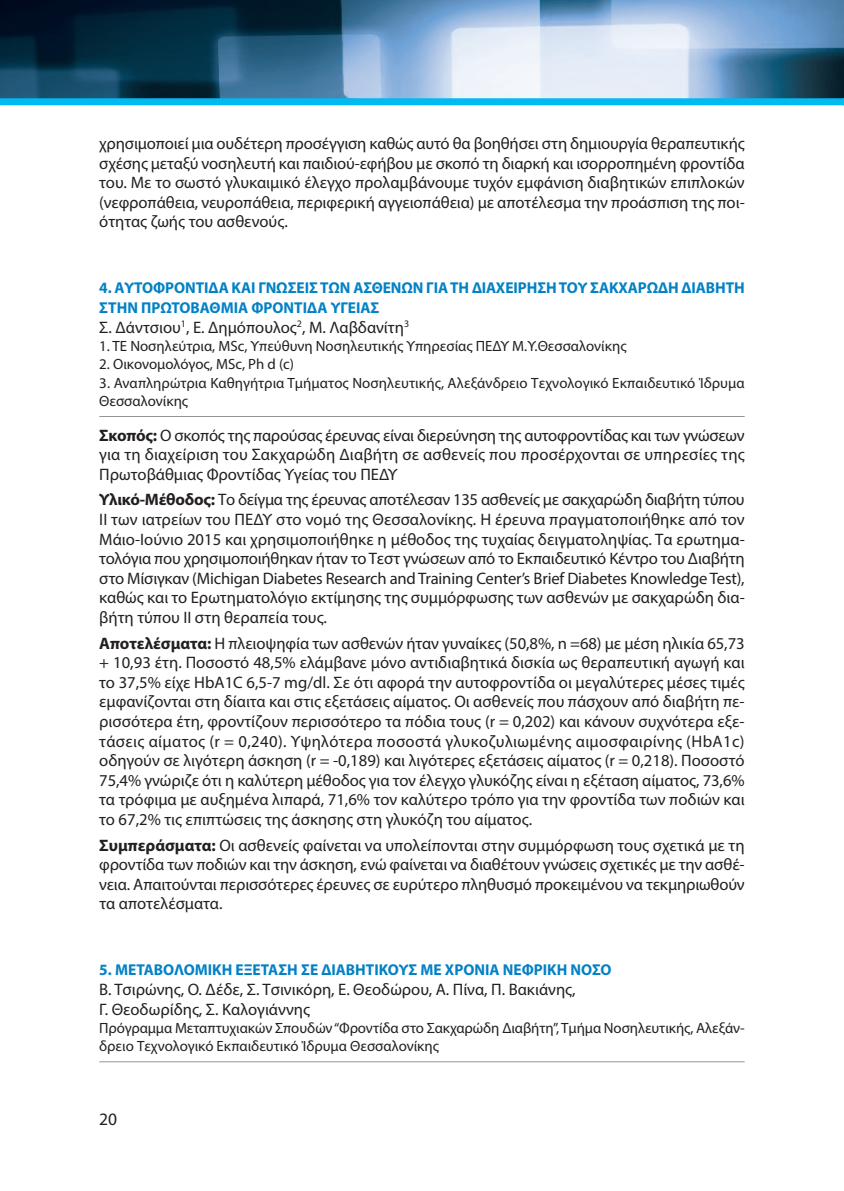
<style>
.page{position:relative;width:844px;height:1191px;background:#fff}
.page>*{position:absolute;margin:0;border:0;box-sizing:border-box;transform-origin:0 0}
.t1{font:17.5px "Myriad Pro";color:#231f20}
.t2{font:16.62px/19.6px "Myriad Pro";color:#231f20;text-align:justify}
.t3{font:700 15.75px/19.6px "Myriad Pro";color:#0381c5}
.t4{font:14.88px/18.4px "Myriad Pro";color:#231f20}
.s1{font-weight:700}
</style>
<div class="page">
<hr style="left:99px;top:416px;width:645px;height:1px;background:#939598">
<hr style="left:99px;top:1061px;width:645px;height:1px;background:#939598">
<img style="left:0;top:0;width:843px;height:98px">
<div style="left:0;top:98px;width:843px;height:7px;background:#00baf1"></div>
<p class="t2" style="left:99px;top:135px;width:646px">χρησιμοποιεί μια ουδέτερη προσέγγιση καθώς αυτό θα βοηθήσει στη δημιουργία θεραπευτικής σχέσης μεταξύ νοσηλευτή και παιδιού-εφήβου με σκοπό τη διαρκή και ισορροπημένη φροντίδα του. Με το σωστό γλυκαιμικό έλεγχο προλαμβάνουμε τυχόν εμφάνιση διαβητικών επιπλοκών (νεφροπάθεια, νευροπάθεια, περιφερική αγγειοπάθεια) με αποτέλεσμα την προάσπιση της ποι&shy;ότητας ζωής του ασθενούς.</p>
<p class="t3" style="left:99px;top:279px;width:646px">4. ΑΥΤΟΦΡΟΝΤΙΔΑ ΚΑΙ ΓΝΩΣΕΙΣΤΩΝ ΑΣΘΕΝΩΝ ΓΙΑΤΗ ΔΙΑΧΕΙΡΗΣΗΤΟΥ ΣΑΚΧΑΡΩΔΗ ΔΙΑΒΗΤΗ<br>ΣΤΗΝ ΠΡΩΤΟΒΑΘΜΙΑ ΦΡΟΝΤΙΔΑ ΥΓΕΙΑΣ</p>
<p class="t2" style="left:99px;top:318px;width:311px">Σ. Δάντσιου<sup>1</sup>, Ε. Δημόπουλος<sup>2</sup>, Μ. Λαβδανίτη<sup>3</sup></p>
<p class="t4" style="left:99px;top:338px;width:528px">1. ΤΕ Νοσηλεύτρια, MSc, Υπεύθυνη Νοσηλευτικής Υπηρεσίας ΠΕΔΥ Μ.Υ.Θεσσαλονίκης</p>
<p class="t4" style="left:99px;top:356px;width:196px">2. Οικονομολόγος, MSc, Ph d (c)</p>
<p class="t4" style="left:99px;top:375px;width:646px">3. Αναπληρώτρια Καθηγήτρια Τμήματος Νοσηλευτικής, Αλεξάνδρειο Τεχνολογικό Εκπαιδευτικό Ίδρυμα<br>Θεσσαλονίκης</p>
<p class="t2" style="left:99px;top:426px;width:646px"><span class="s1">Σκοπός:</span> Ο σκοπός της παρούσας έρευνας είναι διερεύνηση της αυτοφροντίδας και των γνώσεων για τη διαχείριση του Σακχαρώδη Διαβήτη σε ασθενείς που προσέρχονται σε υπηρεσίες της Πρωτοβάθμιας Φροντίδας Υγείας του ΠΕΔΥ</p>
<p class="t2" style="left:99px;top:491px;width:646px"><span class="s1">Υλικό-Μέθοδος:</span> Τo δείγμα της έρευνας αποτέλεσαν 135 ασθενείς με σακχαρώδη διαβήτη τύπου ΙΙ των ιατρείων του ΠΕΔΥ στο νομό της Θεσσαλονίκης. Η έρευνα πραγματοποιήθηκε από τον Μάιο-Ιούνιο 2015 και χρησιμοποιήθηκε η μέθοδος της τυχαίας δειγματοληψίας. Τα ερωτημα&shy;τολόγια που χρησιμοποιήθηκαν ήταν το Τεστ γνώσεων από το Εκπαιδευτικό Κέντρο του Διαβήτη στο Μίσιγκαν (Michigan Diabetes Research andTraining Center’s Brief Diabetes Knowledge Test), καθώς και το Ερωτηματολόγιο εκτίμησης της συμμόρφωσης των ασθενών με σακχαρώδη δια&shy;βήτη τύπου ΙΙ στη θεραπεία τους.</p>
<p class="t2" style="left:99px;top:634px;width:646px"><span class="s1">Αποτελέσματα:</span> Η πλειοψηφία των ασθενών ήταν γυναίκες (50,8%, n =68) με μέση ηλικία 65,73 + 10,93 έτη. Ποσοστό 48,5% ελάμβανε μόνο αντιδιαβητικά δισκία ως θεραπευτική αγωγή και το 37,5% είχε HbA1C 6,5-7 mg/dl. Σε ότι αφορά την αυτοφροντίδα οι μεγαλύτερες μέσες τιμές εμφανίζονται στη δίαιτα και στις εξετάσεις αίματος. Οι ασθενείς που πάσχουν από διαβήτη πε&shy;ρισσότερα έτη, φροντίζουν περισσότερο τα πόδια τους (r = 0,202) και κάνουν συχνότερα εξε&shy;τάσεις αίματος (r = 0,240). Υψηλότερα ποσοστά γλυκοζυλιωμένης αιμοσφαιρίνης (HbA1c) οδηγούν σε λιγότερη άσκηση (r = -0,189) και λιγότερες εξετάσεις αίματος (r = 0,218). Ποσοστό 75,4% γνώριζε ότι η καλύτερη μέθοδος για τον έλεγχο γλυκόζης είναι η εξέταση αίματος, 73,6% τα τρόφιμα με αυξημένα λιπαρά, 71,6% τον καλύτερο τρόπο για την φροντίδα των ποδιών και το 67,2% τις επιπτώσεις της άσκησης στη γλυκόζη του αίματος.</p>
<p class="t2" style="left:99px;top:836px;width:646px"><span class="s1">Συμπεράσματα:</span> Οι ασθενείς φαίνεται να υπολείπονται στην συμμόρφωση τους σχετικά με τη φροντίδα των ποδιών και την άσκηση, ενώ φαίνεται να διαθέτουν γνώσεις σχετικές με την ασθέ&shy;νεια. Απαιτούνται περισσότερες έρευνες σε ευρύτερο πληθυσμό προκειμένου να τεκμηριωθούν τα αποτελέσματα.</p>
<p class="t3" style="left:99px;top:961px;width:513px">5. ΜΕΤΑΒΟΛΟΜΙΚΗ ΕΞΕΤΑΣΗ ΣΕ ΔΙΑΒΗΤΙΚΟΥΣ ΜΕ ΧΡΟΝΙΑ ΝΕΦΡΙΚΗ ΝΟΣΟ</p>
<p class="t2" style="left:99px;top:981px;width:477px">Β. Τσιρώνης, Ο. Δέδε, Σ. Τσινικόρη, Ε. Θεοδώρου, Α. Πίνα, Π. Βακιάνης,<br>Γ. Θεοδωρίδης, Σ. Καλογιάννης</p>
<p class="t4" style="left:99px;top:1020px;width:647px">Πρόγραμμα Μεταπτυχιακών Σπουδών“Φροντίδα στο Σακχαρώδη Διαβήτη”, Τμήμα Νοσηλευτικής, Αλεξάν&shy;δρειο Τεχνολογικό Εκπαιδευτικό Ίδρυμα Θεσσαλονίκης</p>
<p class="t1" style="left:99px;top:1112px;width:19px">20</p>
</div>
